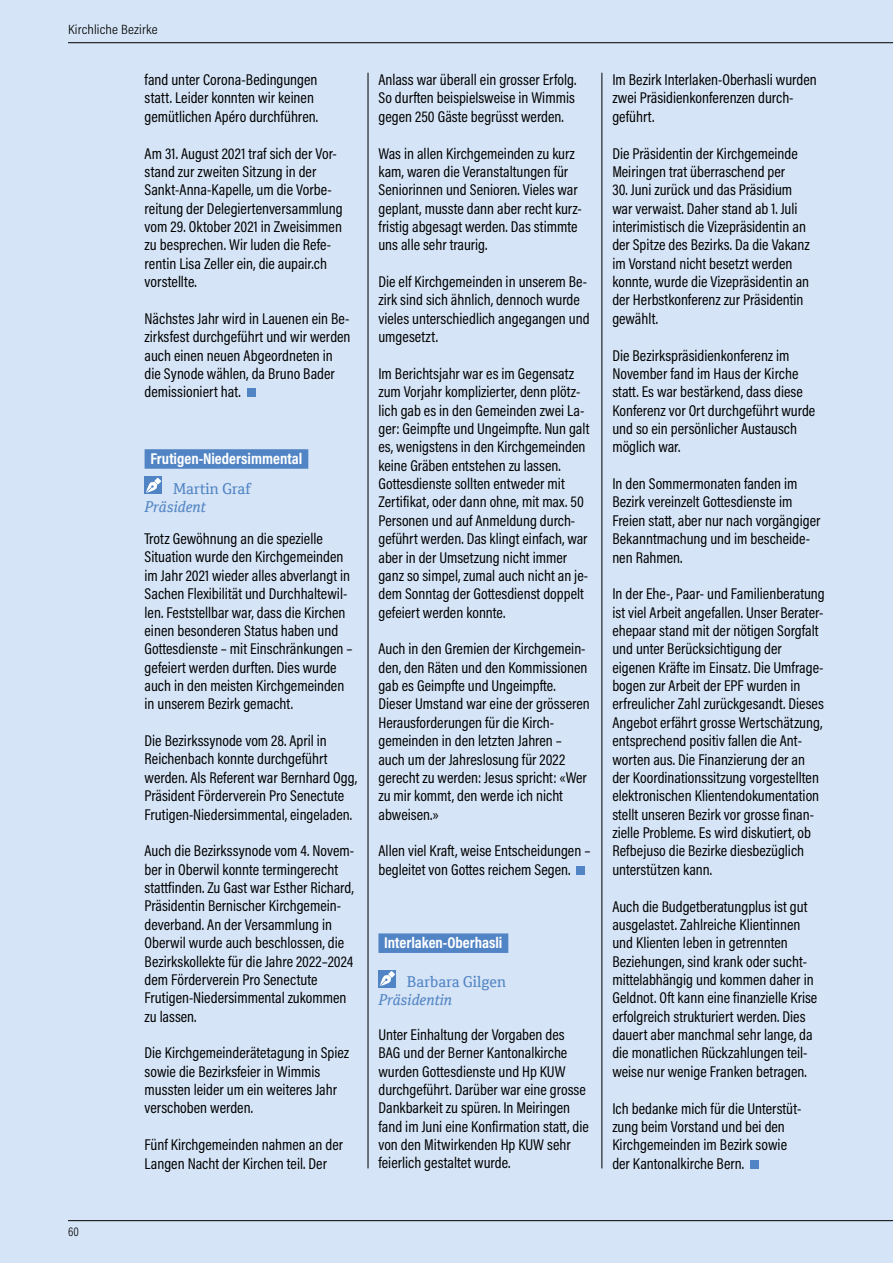
<style>
.page{position:relative;width:893px;height:1263px;background:#d5e4f6}
.page>*{position:absolute;margin:0;border:0;box-sizing:border-box;transform-origin:0 0}
.t1{font:15.75px/18.3px "Acumin Pro Cond";color:#000}
.t2{font:700 15.75px "Acumin Pro Cond";color:#fff}
.t3{font:15px "Cordale";color:#5184c4}
.t4{font:italic 15px "Cordale";color:#5184c4}
.t5{font:300 13.5px "Acumin Pro Cond";letter-spacing:.01em;color:#000;scale:1.1 1}
.t6{font:300 12.75px "Acumin Pro Cond";color:#000}
</style>
<div class="page">
<hr style="left:68px;top:1220px;width:825px;height:1px;background:#000">
<hr style="left:68px;top:42px;width:825px;height:1px;background:#000">
<div style="left:145px;top:449px;width:163px;height:20px;background:#5184c4"></div>
<div style="left:247px;top:389px;width:8px;height:8px;background:#5184c4"></div>
<div style="left:145px;top:477px;width:17px;height:17px;background:#5184c4"></div>
<svg style="left:146px;top:481px;width:11px;height:12px"></svg>
<svg style="left:154px;top:478px;width:7px;height:6px"></svg>
<div style="left:378px;top:933px;width:130px;height:20px;background:#5184c4"></div>
<div style="left:577px;top:866px;width:8px;height:9px;background:#5184c4"></div>
<div style="left:378px;top:970px;width:18px;height:17px;background:#5184c4"></div>
<svg style="left:379px;top:975px;width:12px;height:11px"></svg>
<svg style="left:388px;top:971px;width:7px;height:7px"></svg>
<div style="left:750px;top:1160px;width:9px;height:8px;background:#5184c4"></div>
<hr style="left:368px;top:73px;width:1px;height:1095px;background:#000">
<hr style="left:602px;top:73px;width:1px;height:1095px;background:#000">
<p class="t5" style="left:68px;top:21px;width:83px">Kirchliche Bezirke</p>
<p class="t1" style="left:145px;top:70px;width:175px">fand unter Corona-Bedingungen statt. Leider konnten wir keinen gemütlichen Apéro durchführen.</p>
<p class="t1" style="left:145px;top:144px;width:200px">Am 31. August 2021 traf sich der Vor&shy;stand zur zweiten Sitzung in der<br>Sankt-Anna-Kapelle, um die Vorbe&shy;reitung der Delegiertenversammlung vom 29. Oktober 2021 in Zweisimmen zu besprechen. Wir luden die Refe&shy;rentin Lisa Zeller ein, die aupair.ch vorstellte.</p>
<p class="t1" style="left:145px;top:309px;width:208px">Nächstes Jahr wird in Lauenen ein Be&shy;zirksfest durchgeführt und wir werden auch einen neuen Abgeordneten in die Synode wählen, da Bruno Bader demissioniert hat.</p>
<p class="t2" style="left:150px;top:448px;width:154px">Frutigen-Niedersimmental</p>
<p class="t3" style="left:173px;top:480px;width:79px">Martin Graf</p>
<p class="t4" style="left:145px;top:498px;width:63px">Präsident</p>
<p class="t1" style="left:145px;top:529px;width:209px">Trotz Gewöhnung an die spezielle Situation wurde den Kirchgemeinden im Jahr 2021 wieder alles abverlangt in Sachen Flexibilität und Durchhaltewil&shy;len. Feststellbar war, dass die Kirchen einen besonderen Status haben und Gottesdienste – mit Einschränkungen – gefeiert werden durften. Dies wurde auch in den meisten Kirchgemeinden in unserem Bezirk gemacht.</p>
<p class="t1" style="left:145px;top:731px;width:214px">Die Bezirkssynode vom 28. April in Reichenbach konnte durchgeführt werden. Als Referent war Bernhard Ogg, Präsident Förderverein Pro Senectute Frutigen-Niedersimmental, eingeladen.</p>
<p class="t1" style="left:145px;top:841px;width:211px">Auch die Bezirkssynode vom 4. Novem&shy;ber in Oberwil konnte termingerecht stattfinden. Zu Gast war Esther Richard, Präsidentin Bernischer Kirchgemein&shy;deverband. An der Versammlung in Oberwil wurde auch beschlossen, die Bezirkskollekte für die Jahre 2022–2024 dem Förderverein Pro Senectute Frutigen-Niedersimmental zukommen zu lassen.</p>
<p class="t1" style="left:145px;top:1043px;width:206px">Die Kirchgemeinderätetagung in Spiez sowie die Bezirksfeier in Wimmis mussten leider um ein weiteres Jahr verschoben werden.</p>
<p class="t1" style="left:145px;top:1135px;width:200px">Fünf Kirchgemeinden nahmen an der<br>Langen Nacht der Kirchen teil. Der</p>
<p class="t1" style="left:378px;top:70px;width:199px;text-align:justify">Anlass war überall ein grosser Erfolg.<br>So durften beispielsweise in Wimmis gegen 250 Gäste begrüsst werden.</p>
<p class="t1" style="left:378px;top:144px;width:205px">Was in allen Kirchgemeinden zu kurz kam, waren die Veranstaltungen für Seniorinnen und Senioren. Vieles war geplant, musste dann aber recht kurz&shy;fristig abgesagt werden. Das stimmte uns alle sehr traurig.</p>
<p class="t1" style="left:378px;top:272px;width:213px">Die elf Kirchgemeinden in unserem Be&shy;zirk sind sich ähnlich, dennoch wurde vieles unterschiedlich angegangen und umgesetzt.</p>
<p class="t1" style="left:378px;top:364px;width:212px">Im Berichtsjahr war es im Gegensatz zum Vorjahr komplizierter, denn plötz&shy;lich gab es in den Gemeinden zwei La&shy;ger: Geimpfte und Ungeimpfte. Nun galt es, wenigstens in den Kirchgemeinden keine Gräben entstehen zu lassen.<br>Gottesdienste sollten entweder mit Zertifikat, oder dann ohne, mit max. 50<br>Personen und auf Anmeldung durch&shy;geführt werden. Das klingt einfach, war aber in der Umsetzung nicht immer ganz so simpel, zumal auch nicht an je&shy;dem Sonntag der Gottesdienst doppelt gefeiert werden konnte.</p>
<p class="t1" style="left:378px;top:639px;width:213px">Auch in den Gremien der Kirchgemein&shy;den, den Räten und den Kommissionen gab es Geimpfte und Ungeimpfte.<br>Dieser Umstand war eine der grösseren<br>Herausforderungen für die Kirch&shy;gemeinden in den letzten Jahren – auch um der Jahreslosung für 2022 gerecht zu werden: Jesus spricht: «Wer zu mir kommt, den werde ich nicht abweisen.»</p>
<p class="t1" style="left:378px;top:841px;width:214px">Allen viel Kraft, weise Entscheidungen – begleitet von Gottes reichem Segen.</p>
<p class="t2" style="left:384px;top:932px;width:120px">Interlaken-Oberhasli</p>
<p class="t3" style="left:407px;top:973px;width:101px">Barbara Gilgen</p>
<p class="t4" style="left:378px;top:991px;width:75px">Präsidentin</p>
<p class="t1" style="left:378px;top:1025px;width:212px">Unter Einhaltung der Vorgaben des BAG und der Berner Kantonalkirche wurden Gottesdienste und Hp KUW durchgeführt. Darüber war eine grosse Dankbarkeit zu spüren. In Meiringen fand im Juni eine Konfirmation statt, die von den Mitwirkenden Hp KUW sehr feierlich gestaltet wurde.</p>
<p class="t6" style="left:68px;top:1224px;width:13px">60</p>
<p class="t1" style="left:612px;top:70px;width:206px">Im Bezirk Interlaken-Oberhasli wurden zwei Präsidienkonferenzen durch&shy;geführt.</p>
<p class="t1" style="left:612px;top:144px;width:187px">Die Präsidentin der Kirchgemeinde<br>Meiringen trat überraschend per</p>
<p class="t1" style="left:612px;top:180px;width:199px">30. Juni zurück und das Präsidium war verwaist. Daher stand ab 1. Juli interimistisch die Vizepräsidentin an der Spitze des Bezirks. Da die Vakanz im Vorstand nicht besetzt werden konnte, wurde die Vizepräsidentin an der Herbstkonferenz zur Präsidentin gewählt.</p>
<p class="t1" style="left:612px;top:346px;width:204px">Die Bezirkspräsidienkonferenz im<br>November fand im Haus der Kirche statt. Es war bestärkend, dass diese<br>Konferenz vor Ort durchgeführt wurde und so ein persönlicher Austausch möglich war.</p>
<p class="t1" style="left:612px;top:474px;width:210px">In den Sommermonaten fanden im<br>Bezirk vereinzelt Gottesdienste im<br>Freien statt, aber nur nach vorgängiger<br>Bekanntmachung und im bescheide&shy;nen Rahmen.</p>
<p class="t1" style="left:612px;top:584px;width:214px">In der Ehe-, Paar- und Familienberatung ist viel Arbeit angefallen. Unser Berater&shy;ehepaar stand mit der nötigen Sorgfalt und unter Berücksichtigung der eigenen Kräfte im Einsatz. Die Umfrage&shy;bogen zur Arbeit der EPF wurden in erfreulicher Zahl zurückgesandt. Dieses Angebot erfährt grosse Wertschätzung, entsprechend positiv fallen die Ant&shy;worten aus. Die Finanzierung der an der Koordinationssitzung vorgestellten elektronischen Klientendokumentation stellt unseren Bezirk vor grosse finan&shy;zielle Probleme. Es wird diskutiert, ob Refbejuso die Bezirke diesbezüglich unterstützen kann.</p>
<p class="t1" style="left:612px;top:897px;width:206px">Auch die Budgetberatungplus ist gut ausgelastet. Zahlreiche Klientinnen und Klienten leben in getrennten Beziehungen, sind krank oder sucht&shy;mittelabhängig und kommen daher in Geldnot. Oft kann eine finanzielle Krise erfolgreich strukturiert werden. Dies dauert aber manchmal sehr lange, da die monatlichen Rückzahlungen teil&shy;weise nur wenige Franken betragen.</p>
<p class="t1" style="left:612px;top:1099px;width:191px">Ich bedanke mich für die Unterstüt&shy;zung beim Vorstand und bei den<br>Kirchgemeinden im Bezirk sowie der Kantonalkirche Bern.</p>
</div>
